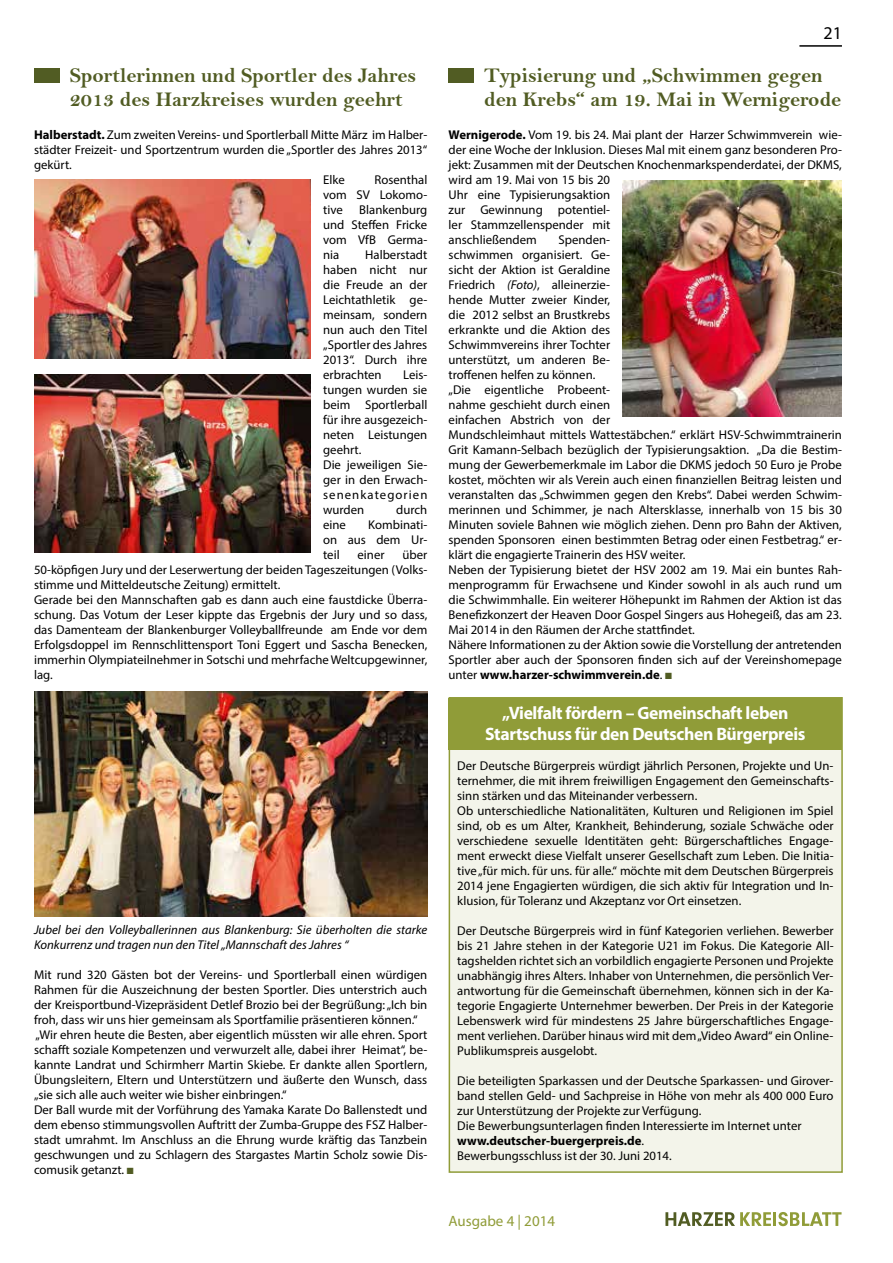
<style>
.page{position:relative;width:893px;height:1263px;background:#fff}
.page>*{position:absolute;margin:0;border:0;box-sizing:border-box;transform-origin:0 0}
.t1{font:21px/24px "Bell MT Bold";color:#515c23}
.t2{font:700 18px/21px "Myriad Pro";letter-spacing:-.02em;color:#fff;text-align:center}
.t3{font:18px "Myriad Pro";color:#000}
.t4{font:15px "Myriad Pro";color:#909c38}
.t5{font:12.75px/15px "Myriad Pro";color:#000}
.t6{font:italic 12.75px/15px "Myriad Pro";color:#000}
.s1{font-weight:700}
.s2{font-style:italic}
.s3{color:#515c23}
</style>
<div class="page">
<hr style="left:799px;top:45px;width:43px;height:2px;background:#000">
<svg style="left:665px;top:1212px;width:106px;height:14px"></svg>
<hr style="left:773px;top:1212px;width:3px;height:14px;background:#909c38">
<svg style="left:778px;top:1212px;width:63px;height:14px"></svg>
<div style="left:449px;top:697px;width:394px;height:476px;background:#f3f4ea;border:2px solid #909c38"></div>
<div style="left:449px;top:698px;width:393px;height:51px;background:#909c38"></div>
<div style="left:34px;top:68px;width:26px;height:15px;background:#515c23"></div>
<div style="left:449px;top:68px;width:25px;height:15px;background:#515c23"></div>
<img style="left:34px;top:691px;width:393px;height:225px">
<img style="left:34px;top:180px;width:276px;height:178px">
<img style="left:34px;top:374px;width:276px;height:179px">
<img style="left:623px;top:181px;width:219px;height:236px">
<h2 class="t3" style="left:823px;top:22px;width:20px">21</h2>
<h1 class="t1" style="left:70px;top:63px;width:348px">Sportlerinnen und Sportler des Jahres<br>2013 des Harzkreises wurden geehrt</h1>
<h1 class="t1" style="left:484px;top:63px;width:359px">Typisierung und „Schwimmen gegen den Krebs“ am 19. Mai in Wernigerode</h1>
<p class="t5" style="left:34px;top:127px;width:395px"><span class="s1">Halberstadt.</span> Zum zweiten Vereins- und Sportlerball Mitte März im Halber-</p>
<p class="t5" style="left:34px;top:142px;width:395px">städter Freizeit- und Sportzentrum wurden die „Sportler des Jahres 2013“</p>
<p class="t5" style="left:34px;top:157px;width:39px">gekürt.</p>
<p class="t5" style="left:323px;top:172px;width:23px">Elke</p>
<p class="t5" style="left:449px;top:127px;width:395px"><span class="s1">Wernigerode.</span> Vom 19. bis 24. Mai plant der Harzer Schwimmverein wie&shy;der eine Woche der Inklusion. Dieses Mal mit einem ganz besonderen Pro&shy;jekt: Zusammen mit der Deutschen Knochenmarkspenderdatei, der DKMS, wird am 19. Mai von 15 bis 20<br>Uhr eine Typisierungsaktion<br>zur Gewinnung potentiel-<br>ler Stammzellenspender mit<br>anschließendem</p>
<p class="t5" style="left:323px;top:172px;width:106px;text-align:justify;text-indent:51px">Rosenthal vom SV Lokomo&shy;tive</p>
<p class="t5" style="left:323px;top:202px;width:106px;text-align:justify;text-indent:36px">Blankenburg und Steffen Fricke vom VfB Germa&shy;nia</p>
<p class="t5" style="left:449px;top:232px;width:395px;text-indent:110px">Spenden-<br>schwimmen organisiert. Ge-<br>sicht der Aktion ist Geraldine<br>Friedrich <span class="s2">(Foto)</span>, alleinerzie-<br>hende Mutter zweier Kinder,<br>die 2012 selbst an Brustkrebs<br>erkrankte und die Aktion des<br>Schwimmvereins ihrer Tochter<br>unterstützt, um anderen Be-<br>troffenen helfen zu können.<br>„Die eigentliche Probeent-<br>nahme geschieht durch einen<br>einfachen Abstrich von der<br>Mundschleimhaut mittels Wattestäbchen.“ erklärt HSV-Schwimmtrainerin Grit Kamann-Selbach bezüglich der Typisierungsaktion. „Da die Bestim&shy;mung der Gewerbemerkmale im Labor die DKMS jedoch 50 Euro je Probe kostet, möchten wir als Verein auch einen finanziellen Beitrag leisten und veranstalten das „Schwimmen gegen den Krebs“. Dabei werden Schwim&shy;merinnen und Schimmer, je nach Altersklasse, innerhalb von 15 bis 30<br>Minuten soviele Bahnen wie möglich ziehen. Denn pro Bahn der Aktiven, spenden Sponsoren einen bestimmten Betrag oder einen Festbetrag.“ er&shy;klärt die engagierte Trainerin des HSV weiter.<br>Neben der Typisierung bietet der HSV 2002 am 19. Mai ein buntes Rah&shy;menprogramm für Erwachsene und Kinder sowohl in als auch rund um die Schwimmhalle. Ein weiterer Höhepunkt im Rahmen der Aktion ist das Benefizkonzert der Heaven Door Gospel Singers aus Hohegeiß, das am 23.<br>Mai 2014 in den Räumen der Arche stattfindet.<br>Nähere Informationen zu der Aktion sowie die Vorstellung der antretenden Sportler aber auch der Sponsoren finden sich auf der Vereinshomepage unter <span class="s1">www.harzer-schwimmverein.de</span>. <span class="s3">■</span></p>
<p class="t5" style="left:323px;top:247px;width:106px;text-align:justify;text-indent:42px">Halberstadt haben nicht nur die Freude an der Leichtathletik ge&shy;meinsam, sondern nun auch den Titel „Sportler des Jahres 2013“. Durch ihre erbrachten</p>
<p class="t5" style="left:323px;top:367px;width:106px;text-indent:80px">Leis&shy;tungen wurden sie beim Sportlerball für ihre ausgezeich&shy;neten Leistungen geehrt.<br>Die jeweiligen Sie&shy;ger in den Erwach&shy;senenkategorien wurden</p>
<p class="t5" style="left:396px;top:502px;width:33px">durch</p>
<p class="t5" style="left:323px;top:517px;width:106px;text-align:justify;text-indent:45px">Kombinati&shy;on aus dem Ur&shy;teil</p>
<p class="t5" style="left:323px;top:517px;width:24px">eine</p>
<p class="t5" style="left:34px;top:547px;width:395px;text-indent:368px">über 50-köpfigen Jury und der Leserwertung der beiden Tageszeitungen (Volks&shy;stimme und Mitteldeutsche Zeitung) ermittelt.<br>Gerade bei den Mannschaften gab es dann auch eine faustdicke Überra&shy;schung. Das Votum der Leser kippte das Ergebnis der Jury und so dass, das Damenteam der Blankenburger Volleyballfreunde am Ende vor dem Erfolgsdoppel im Rennschlittensport Toni Eggert und Sascha Benecken, immerhin Olympiateilnehmer in Sotschi und mehrfache Weltcupgewinner, lag.</p>
<p class="t5" style="left:358px;top:547px;width:29px">einer</p>
<p class="t6" style="left:34px;top:922px;width:395px">Jubel bei den Volleyballerinnen aus Blankenburg: Sie überholten die starke<br>Konkurrenz und tragen nun den Titel „Mannschaft des Jahres “</p>
<p class="t5" style="left:34px;top:967px;width:395px">Mit rund 320 Gästen bot der Vereins- und Sportlerball einen würdigen Rahmen für die Auszeichnung der besten Sportler. Dies unterstrich auch der Kreisportbund-Vizepräsident Detlef Brozio bei der Begrüßung: „Ich bin froh, dass wir uns hier gemeinsam als Sportfamilie präsentieren können.“ „Wir ehren heute die Besten, aber eigentlich müssten wir alle ehren. Sport schafft soziale Kompetenzen und verwurzelt alle, dabei ihrer Heimat“, be&shy;kannte Landrat und Schirmherr Martin Skiebe. Er dankte allen Sportlern, Übungsleitern, Eltern und Unterstützern und äußerte den Wunsch, dass „sie sich alle auch weiter wie bisher einbringen.“<br>Der Ball wurde mit der Vorführung des Yamaka Karate Do Ballenstedt und dem ebenso stimmungsvollen Auftritt der Zumba-Gruppe des FSZ Halber&shy;stadt umrahmt. Im Anschluss an die Ehrung wurde kräftig das Tanzbein geschwungen und zu Schlagern des Stargastes Martin Scholz sowie Dis&shy;comusik getanzt. <span class="s3">■</span></p>
<h2 class="t2" style="left:485px;top:701px;width:322px">„Vielfalt fördern – Gemeinschaft leben<br>Startschuss für den Deutschen Bürgerpreis</h2>
<p class="t5" style="left:457px;top:758px;width:378px">Der Deutsche Bürgerpreis würdigt jährlich Personen, Projekte und Un&shy;ternehmer, die mit ihrem freiwilligen Engagement den Gemeinschafts&shy;sinn stärken und das Miteinander verbessern.<br>Ob unterschiedliche Nationalitäten, Kulturen und Religionen im Spiel sind, ob es um Alter, Krankheit, Behinderung, soziale Schwäche oder verschiedene sexuelle Identitäten geht: Bürgerschaftliches Engage&shy;ment erweckt diese Vielfalt unserer Gesellschaft zum Leben. Die Initia&shy;tive „für mich. für uns. für alle.“ möchte mit dem Deutschen Bürgerpreis 2014 jene Engagierten würdigen, die sich aktiv für Integration und In&shy;klusion, für Toleranz und Akzeptanz vor Ort einsetzen.</p>
<p class="t5" style="left:457px;top:923px;width:378px;text-align:justify">Der Deutsche Bürgerpreis wird in fünf Kategorien verliehen. Bewerber bis 21 Jahre stehen in der Kategorie U21 im Fokus. Die Kategorie All&shy;tagshelden richtet sich an vorbildlich engagierte Personen und Projekte unabhängig ihres Alters. Inhaber von Unternehmen, die persönlich Ver&shy;antwortung für die Gemeinschaft übernehmen, können sich in der Ka&shy;tegorie Engagierte Unternehmer bewerben. Der Preis in der Kategorie Lebenswerk wird für mindestens 25 Jahre bürgerschaftliches Engage&shy;ment verliehen. Darüber hinaus wird mit dem „Video Award“ ein Online-Publikumspreis ausgelobt.</p>
<p class="t5" style="left:457px;top:1073px;width:378px">Die beteiligten Sparkassen und der Deutsche Sparkassen- und Girover&shy;band stellen Geld- und Sachpreise in Höhe von mehr als 400 000 Euro zur Unterstützung der Projekte zur Verfügung.<br>Die Bewerbungsunterlagen finden Interessierte im Internet unter <span class="s1">www.deutscher-buergerpreis.de</span>.<br>Bewerbungsschluss ist der 30. Juni 2014.</p>
<p class="t4" style="left:449px;top:1211px;width:108px">Ausgabe 4 | 2014</p>
</div>
